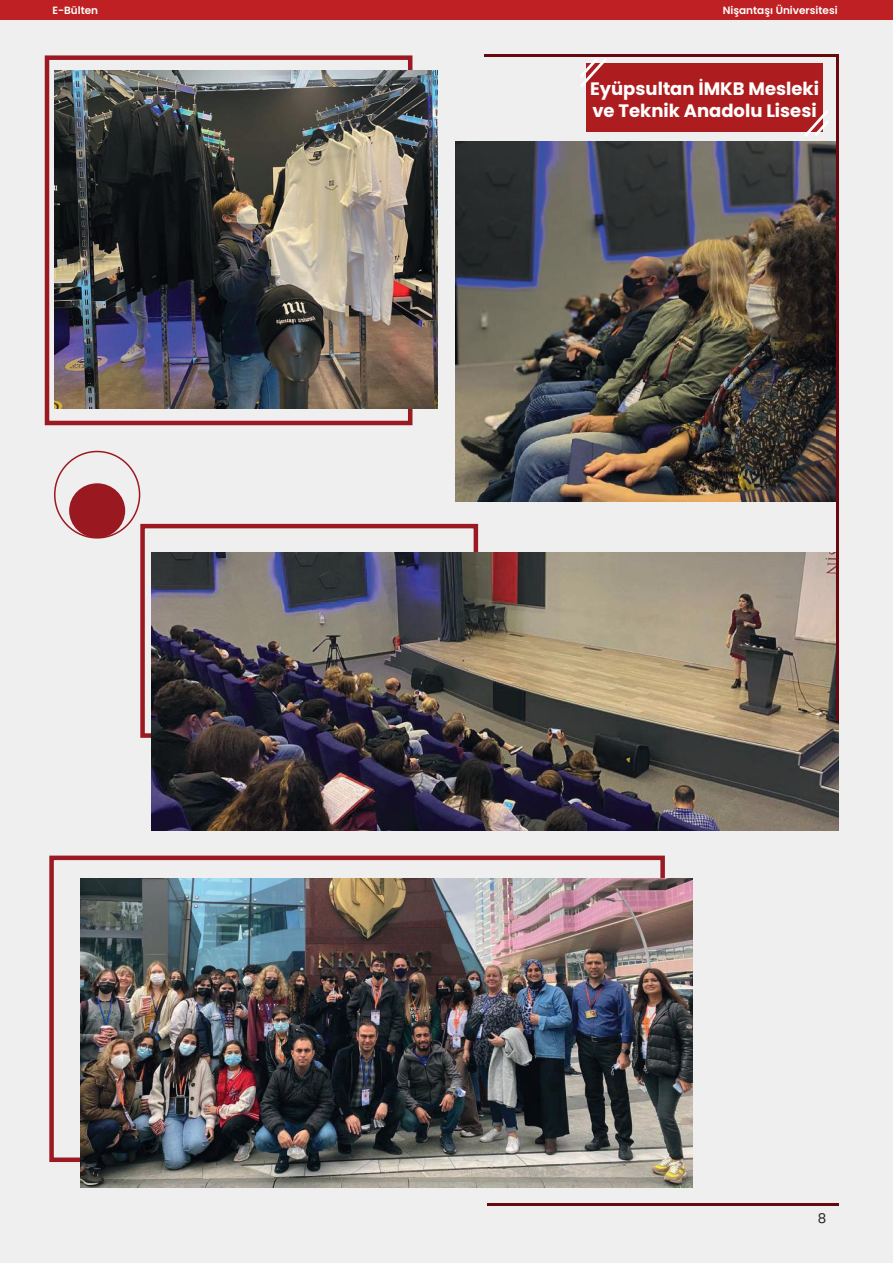
<style>
.page{position:relative;width:893px;height:1263px;background:#efefef}
.page>*{position:absolute;margin:0;border:0;box-sizing:border-box;transform-origin:0 0}
.t1{font:700 18px/21.6px "Poppins";color:#fff}
.t2{font:13.5px "Poppins";color:#241f1f}
.t3{font:600 10.5px "Poppins";color:#fff}
</style>
<div class="page">
<div style="left:0;top:0;width:893px;height:19px;background:#be2023"></div>
<div style="left:45px;top:55px;width:367px;height:370px;border:4px solid #9b1922"></div>
<div style="left:140px;top:524px;width:338px;height:214px;border:4px solid #9b1922"></div>
<div style="left:49px;top:855px;width:616px;height:307px;border:4px solid #9b1922"></div>
<div style="left:54px;top:451px;width:86px;height:88px;border:2px solid #9a1920;border-radius:50%"></div>
<div style="left:69px;top:483px;width:56px;height:55px;background:#9a1920;border-radius:50%"></div>
<img style="left:54px;top:71px;width:383px;height:337px">
<img style="left:81px;top:878px;width:611px;height:310px">
<img style="left:455px;top:141px;width:381px;height:360px">
<img style="left:151px;top:553px;width:688px;height:277px">
<hr style="left:485px;top:54px;width:351px;height:3px;background:#660a0f">
<hr style="left:836px;top:54px;width:3px;height:666px;background:#660a0f">
<div style="left:586px;top:64px;width:236px;height:68px;background:#ad1d1f"></div>
<svg style="left:580px;top:59px;width:27px;height:28px"></svg>
<svg style="left:805px;top:110px;width:24px;height:26px"></svg>
<hr style="left:487px;top:1203px;width:352px;height:3px;background:#660a0f">
<p class="t3" style="left:52px;top:4px;width:47px">E-Bülten</p>
<p class="t3" style="left:723px;top:4px;width:116px">Nişantaşı Üniversitesi</p>
<p class="t1" style="left:590px;top:78px;width:230px">Eyüpsultan İMKB Mesleki ve Teknik Anadolu Lisesi</p>
<p class="t2" style="left:818px;top:1210px;width:10px">8</p>
</div>
